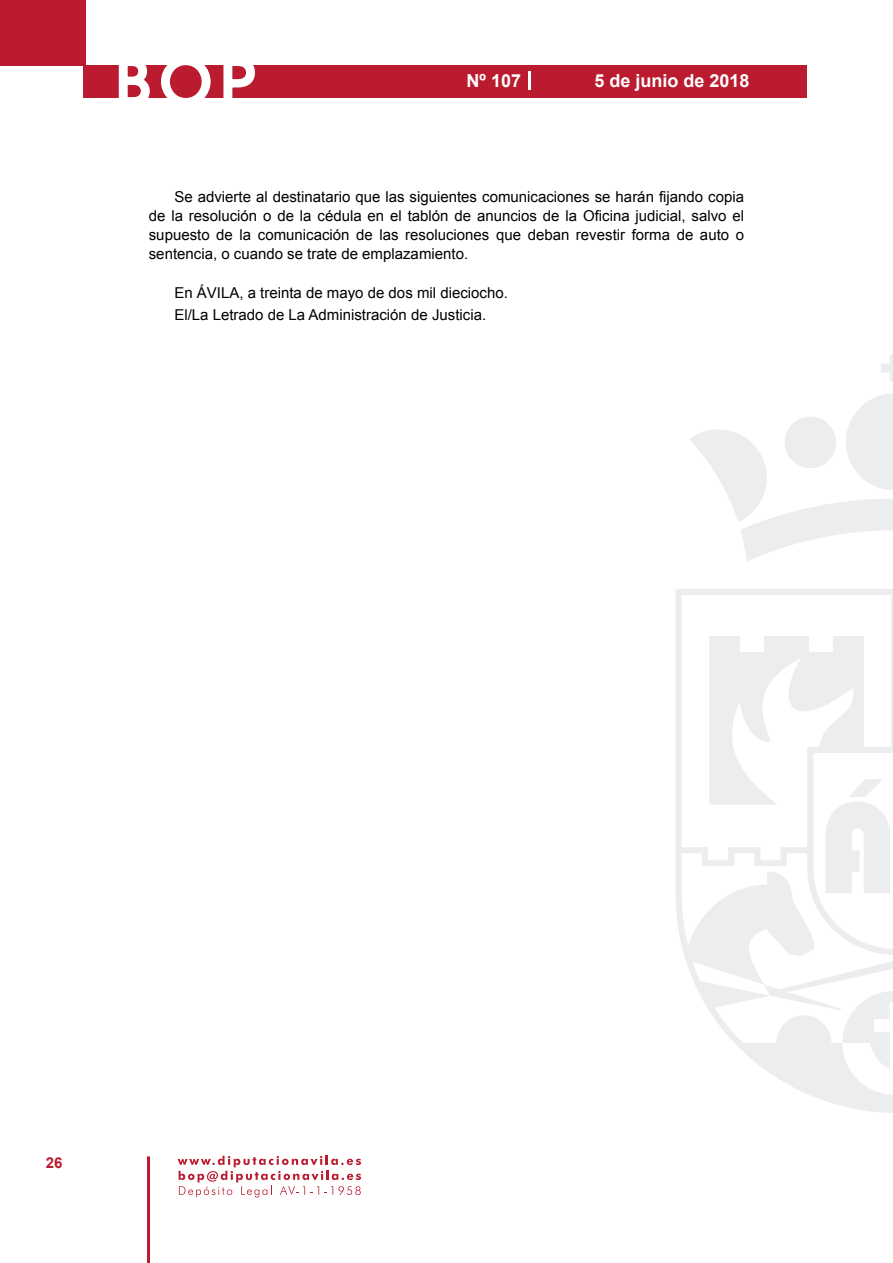
<style>
.page{position:relative;width:893px;height:1263px;background:#fff}
.page>*{position:absolute;margin:0;border:0;box-sizing:border-box;transform-origin:0 0}
.t1{font:500 61.5px "Avant Garde";color:#fff}
.t2{font:700 18px "Arial";color:#fff}
.t3{font:15px/18.8px "Arial";color:#000;text-align:justify}
.t4{font:700 15px "Arial";color:#ba1b2f}
</style>
<div class="page">
<svg style="left:178px;top:1156px;width:183px;height:41px"></svg>
<hr style="left:147px;top:1156px;width:3px;height:107px;background:#ba1b2f">
<div style="left:0;top:0;width:85px;height:66px;background:#ba1b2f"></div>
<div style="left:84px;top:65px;width:723px;height:33px;background:#ba1b2f"></div>
<svg style="left:118px;top:65px;width:32px;height:33px"></svg>
<svg style="left:161px;top:65px;width:50px;height:33px"></svg>
<svg style="left:223px;top:65px;width:32px;height:33px"></svg>
<svg style="left:529px;top:71px;width:2px;height:19px"></svg>
<svg style="left:881px;top:355px;width:12px;height:27px"></svg>
<svg style="left:690px;top:393px;width:203px;height:168px"></svg>
<svg style="left:676px;top:589px;width:217px;height:524px"></svg>
<svg style="left:764px;top:984px;width:129px;height:86px"></svg>
<svg style="left:825px;top:779px;width:66px;height:114px"></svg>
<h1 class="t1" style="left:115px;top:44px;width:141px">BOP</h1>
<p class="t2" style="left:467px;top:69px;width:56px">Nº 107</p>
<p class="t2" style="left:594px;top:69px;width:157px">5 de junio de 2018</p>
<p class="t3" style="left:149px;top:188px;width:597px;text-indent:26px">Se advierte al destinatario que las siguientes comunicaciones se harán fijando copia de la resolución o de la cédula en el tablón de anuncios de la Oficina judicial, salvo el supuesto de la comunicación de las resoluciones que deban revestir forma de auto o sentencia, o cuando se trate de emplazamiento.</p>
<p class="t3" style="left:174px;top:282px;width:335px;line-height:22.2px">En ÁVILA, a treinta de mayo de dos mil dieciocho.<br>El/La Letrado de La Administración de Justicia.</p>
<p class="t4" style="left:46px;top:1153px;width:18px">26</p>
</div>
